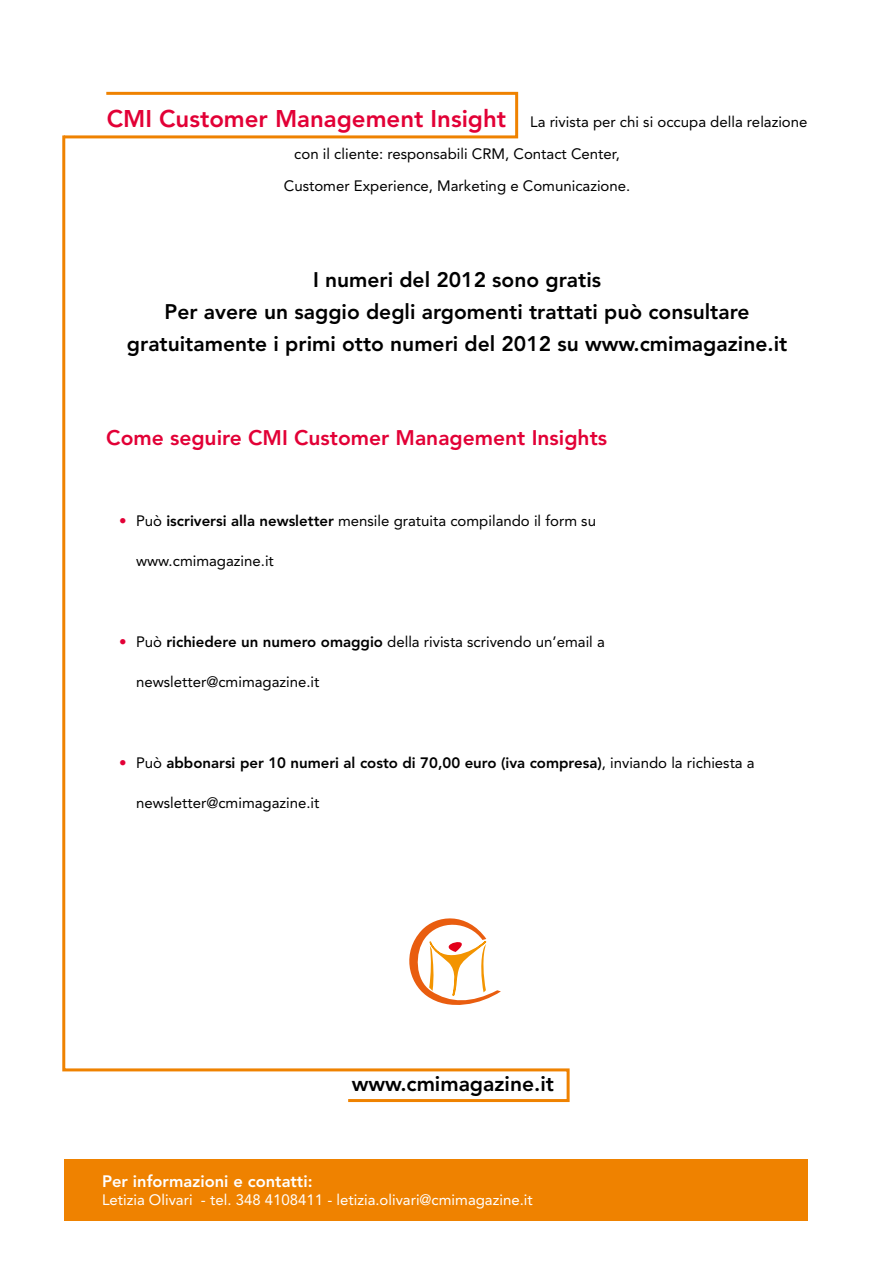
<style>
.page{position:relative;width:893px;height:1263px;background:#fff}
.page>*{position:absolute;margin:0;border:0;box-sizing:border-box;transform-origin:0 0}
.t1{font:800 21px/32px "Avenir";color:#000;text-align:center}
.t2{font:800 21px "Avenir";color:#e20036}
.t3{font:800 16.5px "Avenir";color:#fff}
.t4{font:15px/32px "Avenir";color:#000;text-align:center}
.t5{font:800 15px "Avenir";color:#000}
.t6{font:15px "Avenir";color:#fff}
.s1{font-weight:800;font-size:24px;color:#e20036}
.s2{color:#e20036}
.s3{font-weight:800}
.s4{font-weight:400;color:#e20036}
.s5{font-weight:400}
</style>
<div class="page">
<div style="left:64px;top:1159px;width:743px;height:61px;background:#ef8200"></div>
<svg style="left:62px;top:140px;width:508px;height:963px"></svg>
<svg style="left:62px;top:91px;width:457px;height:49px"></svg>
<p class="t4" style="left:107px;top:106px;width:702px"><span class="s1">CMI Customer Management Insight</span> La rivista per chi si occupa della relazione con il cliente: responsabili CRM, Contact Center,<br>Customer Experience, Marketing e Comunicazione.</p>
<p class="t1" style="left:313px;top:264px;width:290px">I numeri del 2012 sono gratis</p>
<p class="t1" style="left:127px;top:295px;width:662px">Per avere un saggio degli argomenti trattati può consultare gratuitamente i primi otto numeri del 2012 su www.cmimagazine.it</p>
<p class="t2" style="left:106px;top:426px;width:502px">Come seguire CMI Customer Management Insights</p>
<p class="t4" style="left:119px;top:505px;width:478px"><span class="s2">•</span> Può <span class="s3">iscriversi alla newsletter</span> mensile gratuita compilando il form su</p>
<p class="t4" style="left:136px;top:545px;width:139px">www.cmimagazine.it</p>
<p class="t4" style="left:119px;top:626px;width:487px"><span class="s2">•</span> Può <span class="s3">richiedere un numero omaggio</span> della rivista scrivendo un’email a</p>
<p class="t4" style="left:136px;top:666px;width:185px">newsletter@cmimagazine.it</p>
<p class="t5" style="left:119px;top:754px;width:637px"><span class="s4">•</span> <span class="s5">Può</span> abbonarsi per 10 numeri al costo di 70,00 euro (iva compresa)<span class="s5">, inviando la richiesta a</span></p>
<p class="t4" style="left:136px;top:787px;width:185px">newsletter@cmimagazine.it</p>
<p class="t1" style="left:352px;top:1068px;width:204px">www.cmimagazine.it</p>
<p class="t3" style="left:102px;top:1171px;width:212px">Per informazioni e contatti:</p>
<p class="t6" style="left:102px;top:1191px;width:432px">Letizia Olivari - tel. 348 4108411 - letizia.olivari@cmimagazine.it</p>
</div>
